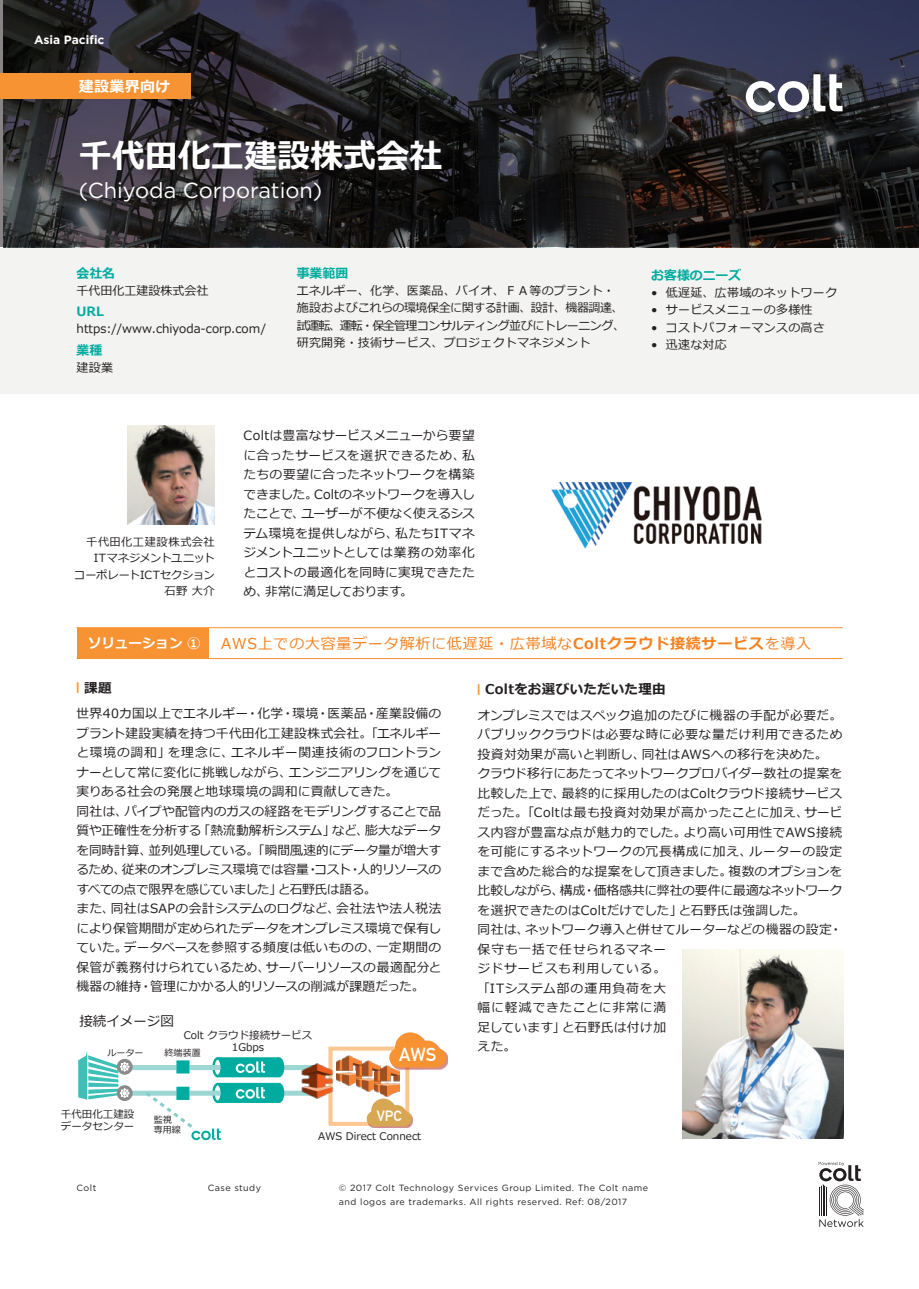
<style>
.page{position:relative;width:919px;height:1289px;background:#fff}
.page>*{position:absolute;margin:0;border:0;box-sizing:border-box;transform-origin:0 0}
.t1{font:700 33px "Meiryo";color:#fff}
.t2{font:21.75px "Gotham";color:#fff}
.t3{font:18.45px "Alte DIN1451 Mittelschrift";color:#fff}
.t4{font:15px "Meiryo";letter-spacing:.05em;color:#f58220}
.t5{font:700 15px "Meiryo";letter-spacing:.015em;color:#fff}
.t6{font:14.55px "Alte DIN1451 Mittelschrift";color:#fff}
.t7{font:700 13.5px "Meiryo";letter-spacing:.025em;color:#231f20}
.t8{font:700 13.5px "Meiryo";color:#fff}
.t9{font:13.5px "Meiryo";color:#231f20}
.t10{font:700 12.9px "Meiryo";color:#00aca0}
.t11{font:12.75px/19.5px "Meiryo";letter-spacing:.01em;color:#231f20}
.t12{font:12px/17.1px "Meiryo";letter-spacing:-.01em;color:#231f20}
.t13{font:12px "Meiryo";letter-spacing:.02em;color:#231f20}
.t14{font:12px "Meiryo";color:#231f20}
.t15{font:700 12px "Gotham";color:#fff}
.t16{font:11.25px/16.5px "Meiryo";letter-spacing:.015em;color:#231f20;text-align:right}
.t17{font:10.5px/12.6px "Meiryo";color:#231f20;text-align:center}
.t18{font:9px/13.5px "Gotham";letter-spacing:.05em;color:#231f20}
.t19{font:9px/10.8px "Meiryo";color:#231f20}
.s1{font-weight:700}
.s2{font-size:18.9px;color:#f79332}
</style>
<div class="page">
<div style="left:0;top:248px;width:918px;height:145px;background:#f3f3f1"></div>
<svg style="left:0;top:0;width:918px;height:247px;background:#2a2931"></svg>
<svg style="left:745px;top:74px;width:97px;height:38px"></svg>
<svg style="left:818px;top:1161px;width:45px;height:65px"></svg>
<div style="left:75px;top:134px;width:380px;height:81px;background:#231f20;opacity:.25"></div>
<img style="left:127px;top:425px;width:88px;height:99px">
<img style="left:683px;top:949px;width:160px;height:189px">
<div style="left:0;top:74px;width:190px;height:25px;background:#f79332"></div>
<img style="left:551px;top:482px;width:211px;height:67px">
<div style="left:220px;top:1065px;width:101px;height:5px;background:#9cd7d3"></div>
<div style="left:220px;top:1090px;width:101px;height:5px;background:#9cd7d3"></div>
<div style="left:328px;top:1046px;width:81px;height:79px;border:4px solid #fcc691"></div>
<img style="left:337px;top:1055px;width:22px;height:30px">
<img style="left:356px;top:1060px;width:22px;height:31px">
<img style="left:375px;top:1065px;width:24px;height:31px">
<img style="left:301px;top:1062px;width:32px;height:36px">
<div style="left:391px;top:1033px;width:57px;height:36px;background:#a61c1f;opacity:.5"></div>
<svg style="left:389px;top:1032px;width:57px;height:35px"></svg>
<div style="left:368px;top:1099px;width:45px;height:28px;background:#a61c1f;opacity:.5"></div>
<svg style="left:367px;top:1098px;width:44px;height:28px"></svg>
<div style="left:217px;top:1057px;width:62px;height:20px;background:#00aca0;border:2px solid #00aca0"></div>
<svg style="left:213px;top:1058px;width:9px;height:18px"></svg>
<div style="left:212px;top:1057px;width:11px;height:20px;border:2px solid #00aca0;border-radius:50%"></div>
<div style="left:275px;top:1058px;width:8px;height:18px;background:#00aca0;border-radius:50%"></div>
<div style="left:274px;top:1057px;width:10px;height:20px;border:2px solid #00aca0;border-radius:50%"></div>
<div style="left:217px;top:1082px;width:62px;height:20px;background:#00aca0;border:2px solid #00aca0"></div>
<div style="left:212px;top:1082px;width:11px;height:20px;border:2px solid #00aca0;border-radius:50%"></div>
<div style="left:275px;top:1084px;width:8px;height:17px;background:#00aca0;border-radius:50%"></div>
<div style="left:274px;top:1082px;width:10px;height:20px;border:2px solid #00aca0;border-radius:50%"></div>
<div style="left:117px;top:1065px;width:103px;height:5px;background:#9cd7d3"></div>
<div style="left:117px;top:1090px;width:103px;height:5px;background:#9cd7d3"></div>
<svg style="left:236px;top:1061px;width:29px;height:11px"></svg>
<svg style="left:236px;top:1087px;width:29px;height:11px"></svg>
<svg style="left:176px;top:1060px;width:14px;height:13px"></svg>
<svg style="left:142px;top:1086px;width:79px;height:54px"></svg>
<svg style="left:117px;top:1058px;width:16px;height:16px"></svg>
<svg style="left:117px;top:1085px;width:16px;height:16px"></svg>
<svg style="left:78px;top:1051px;width:52px;height:48px"></svg>
<div style="left:77px;top:628px;width:131px;height:31px;background:#f79332"></div>
<hr style="left:77px;top:627px;width:765px;height:1px;background:#f79332">
<hr style="left:77px;top:658px;width:765px;height:1px;background:#f79332">
<p class="t15" style="left:34px;top:31px;width:72px">Asia Pacific</p>
<p class="t5" style="left:79px;top:76px;width:93px">建設業界向け</p>
<h1 class="t1" style="left:79px;top:133px;width:365px">千代田化工建設株式会社</h1>
<h2 class="t2" style="left:79px;top:176px;width:245px">(Chiyoda Corporation)</h2>
<p class="t10" style="left:77px;top:264px;width:40px">会社名</p>
<p class="t14" style="left:77px;top:282px;width:133px">千代田化工建設株式会社</p>
<p class="t10" style="left:77px;top:302px;width:29px">URL</p>
<p class="t14" style="left:77px;top:320px;width:191px">https://www.chiyoda-corp.com/</p>
<p class="t10" style="left:77px;top:341px;width:27px">業種</p>
<p class="t13" style="left:77px;top:359px;width:38px">建設業</p>
<p class="t10" style="left:297px;top:264px;width:53px">事業範囲</p>
<p class="t12" style="left:297px;top:283px;width:330px">エネルギー、化学、医薬品、バイオ、ＦＡ等のプラント・施設およびこれらの環境保全に関する計画、設計、機器調達、試運転、運転・保全管理コンサルティング並びにトレーニング、研究開発・技術サービス、プロジェクトマネジメント</p>
<p class="t16" style="left:74px;top:534px;width:142px">千代田化工建設株式会社<br>ITマネジメントユニット<br>コーポレートICTセクション石野 大介</p>
<p class="t11" style="left:243px;top:427px;width:233px;text-align:justify">Coltは豊富なサービスメニューから要望に合ったサービスを選択できるため、私たちの要望に合ったネットワークを構築できました。Coltのネットワークを導入したことで、ユーザーが不便なく使えるシステム環境を提供しながら、私たちITマネジメントユニットとしては業務の効率化とコストの最適化を同時に実現できたため、非常に満足しております。</p>
<p class="t10" style="left:651px;top:266px;width:91px">お客様のニーズ</p>
<p class="t13" style="left:651px;top:284px;width:187px">• 低遅延、広帯域のネットワーク</p>
<p class="t13" style="left:651px;top:302px;width:163px">• サービスメニューの多様性</p>
<p class="t13" style="left:651px;top:319px;width:175px">• コストパフォーマンスの高さ</p>
<p class="t13" style="left:651px;top:336px;width:77px">• 迅速な対応</p>
<p class="t8" style="left:88px;top:633px;width:114px">ソリューション ①</p>
<p class="t4" style="left:221px;top:632px;width:591px">AWS上での大容量データ解析に低遅延・広帯域な<span class="s1">Coltクラウド接続サービス</span>を導入</p>
<p class="t7" style="left:77px;top:678px;width:37px"><span class="s2">■</span> 課題</p>
<p class="t11" style="left:77px;top:704px;width:366px">世界40カ国以上でエネルギー・化学・環境・医薬品・産業設備のプラント建設実績を持つ千代田化工建設株式会社。「エネルギーと環境の調和」を理念に、エネルギー関連技術のフロントランナーとして常に変化に挑戦しながら、エンジニアリングを通じて実りある社会の発展と地球環境の調和に貢献してきた。<br>同社は、パイプや配管内のガスの経路をモデリングすることで品質や正確性を分析する「熱流動解析システム」など、膨大なデータを同時計算、並列処理している。「瞬間風速的にデータ量が増大するため、従来のオンプレミス環境では容量・コスト・人的リソースのすべての点で限界を感じていました」と石野氏は語る。<br>また、同社はSAPの会計システムのログなど、会社法や法人税法により保管期間が定められたデータをオンプレミス環境で保有していた。データベースを参照する頻度は低いものの、一定期間の保管が義務付けられているため、サーバーリソースの最適配分と機器の維持・管理にかかる人的リソースの削減が課題だった。</p>
<p class="t9" style="left:79px;top:1012px;width:96px">接続イメージ図</p>
<p class="t19" style="left:107px;top:1047px;width:37px">ルーター</p>
<p class="t17" style="left:184px;top:1029px;width:130px">Colt クラウド接続サービス<br>1Gbps</p>
<p class="t19" style="left:165px;top:1047px;width:37px">終端装置</p>
<h3 class="t3" style="left:399px;top:1043px;width:39px">AWS</h3>
<p class="t17" style="left:61px;top:1107px;width:75px;text-align:left">千代田化工建設データセンター</p>
<p class="t19" style="left:154px;top:1114px;width:28px">監視専用線</p>
<p class="t6" style="left:377px;top:1107px;width:26px">VPC</p>
<p class="t17" style="left:318px;top:1130px;width:105px">AWS Direct Connect</p>
<p class="t7" style="left:477px;top:679px;width:190px"><span class="s2">■</span> Coltをお選びいただいた理由</p>
<p class="t11" style="left:477px;top:705px;width:366px">オンプレミスではスペック追加のたびに機器の手配が必要だ。パブリッククラウドは必要な時に必要な量だけ利用できるため投資対効果が高いと判断し、同社はAWSへの移行を決めた。クラウド移行にあたってネットワークプロバイダー数社の提案を比較した上で、最終的に採用したのはColtクラウド接続サービスだった。「Coltは最も投資対効果が高かったことに加え、サービス内容が豊富な点が魅力的でした。より高い可用性でAWS接続を可能にするネットワークの冗長構成に加え、ルーターの設定まで含めた総合的な提案をして頂きました。複数のオプションを比較しながら、構成・価格感共に弊社の要件に最適なネットワークを選択できたのはColtだけでした」と石野氏は強調した。<br>同社は、ネットワーク導入と併せてルーターなどの機器の設定・保守も一括で任せられるマネー<br>ジドサービスも利用している。<br>「ITシステム部の運用負荷を大<br>幅に軽減できたことに非常に満<br>足しています」と石野氏は付け加<br>えた。</p>
<p class="t18" style="left:77px;top:1181px;width:21px">Colt</p>
<p class="t18" style="left:208px;top:1181px;width:55px">Case study</p>
<p class="t18" style="left:339px;top:1181px;width:311px">© 2017 Colt Technology Services Group Limited. The Colt name and logos are trademarks. All rights reserved. Ref: 08/2017</p>
</div>
